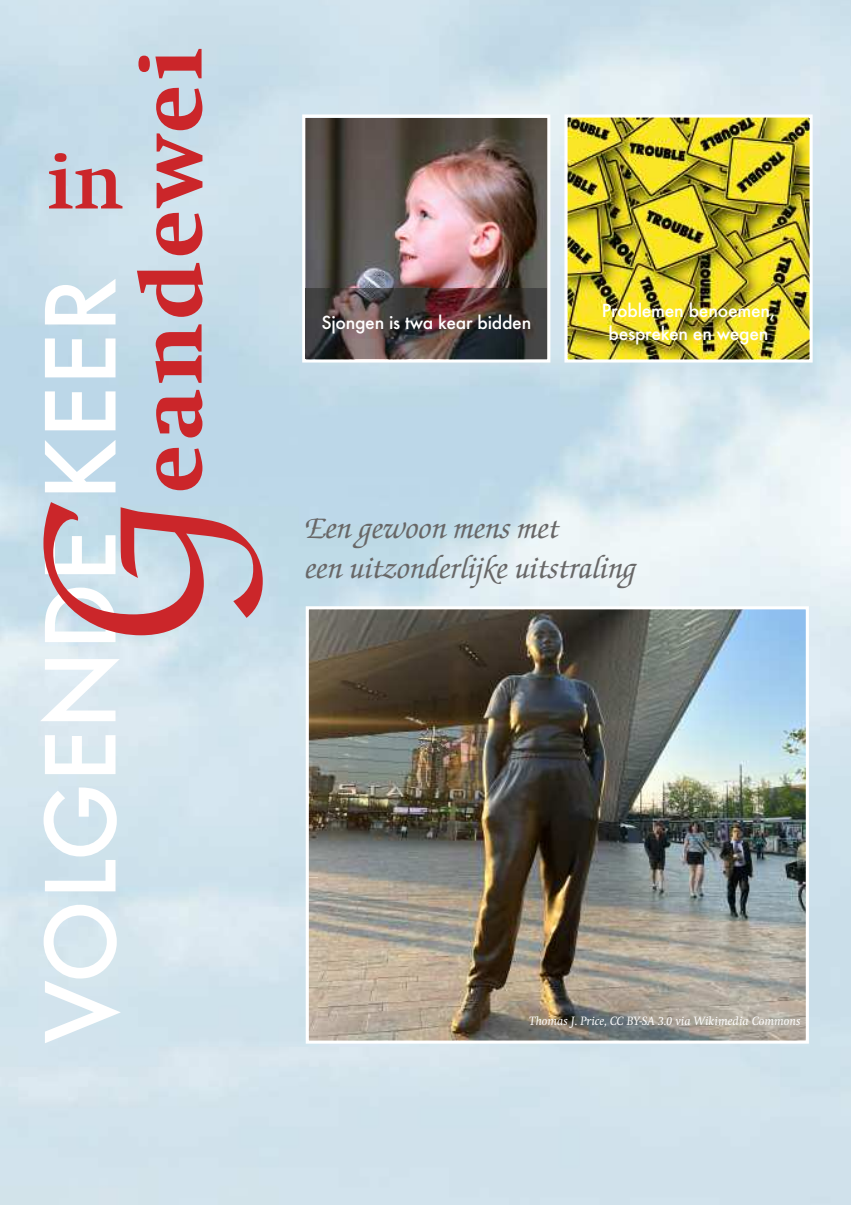
<style>
.page{position:relative;width:851px;height:1205px;background:#fff}
.page>*{position:absolute;margin:0;border:0;box-sizing:border-box;transform-origin:0 0}
.t1{font:230.12px "Apple Chancery";color:#cb262a}
.t2{font:500 93.62px "Futura";color:#fff}
.t3{font:800 91.12px "Swift";letter-spacing:.05em;color:#cb262a}
.t4{font:700 80px "Swift";color:#cb262a}
.t5{font:italic 500 32.5px/40px "Zapf Chancery";color:#686767}
.t6{font:500 17.5px/22.8px "Futura";letter-spacing:-.015em;color:#fff;text-align:center}
.t7{font:italic 12.5px "Swift";color:#fff}
</style>
<div class="page">
<img style="left:310px;top:610px;width:494px;height:429px">
<div style="left:306px;top:606px;width:502px;height:437px;border:3px solid #fff"></div>
<img style="left:306px;top:118px;width:240px;height:171px">
<div style="left:302px;top:114px;width:248px;height:248px;border:3px solid #fff"></div>
<img style="left:568px;top:118px;width:240px;height:240px">
<div style="left:564px;top:114px;width:248px;height:248px;border:3px solid #fff"></div>
<img style="left:306px;top:289px;width:240px;height:70px">
<h3 class="t3" style="left:117px;top:493px;width:446px;rotate:-90deg">eandewei</h3>
<h1 class="t1" style="left:-15px;top:651px;width:154px;rotate:-90deg">G</h1>
<h3 class="t4" style="left:47px;top:134px;width:78px">in</h3>
<h2 class="t2" style="left:28px;top:1043px;width:768px;rotate:-90deg">VOLGENDE KEER</h2>
<p class="t6" style="left:321px;top:311px;width:211px">Sjongen is twa kear bidden</p>
<p class="t6" style="left:601px;top:300px;width:175px">Problemen benoemen, bespreken en wegen</p>
<h3 class="t5" style="left:303px;top:506px;width:332px">Een gewoon mens met<br>een uitzonderlijke uitstraling</h3>
<p class="t7" style="left:529px;top:1013px;width:272px">Thomas J. Price, CC BY-SA 3.0 via Wikimedia Commons</p>
</div>
